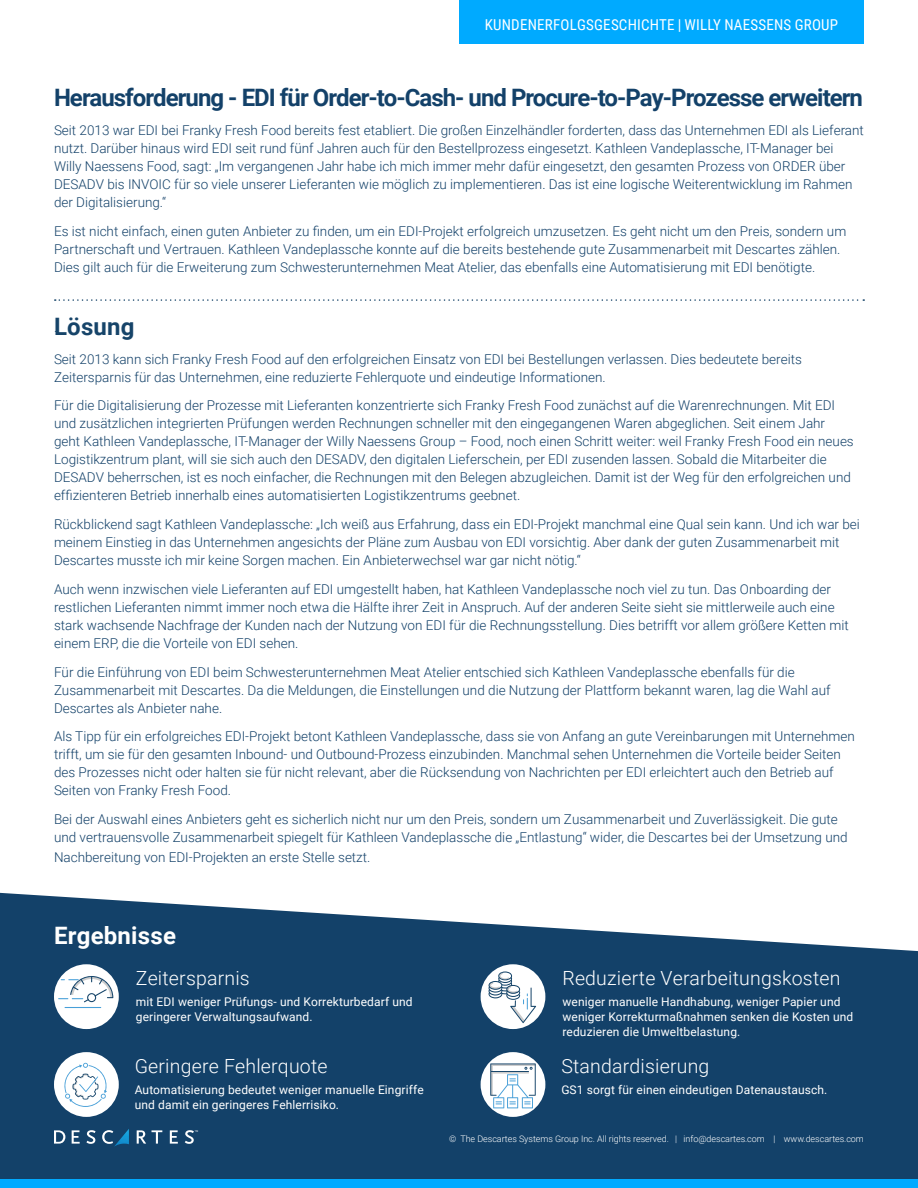
<style>
.page{position:relative;width:918px;height:1188px;background:#fff}
.page>*{position:absolute;margin:0;border:0;box-sizing:border-box;transform-origin:0 0}
.t1{font:700 24px "Roboto";letter-spacing:-.04em;color:#134169}
.t2{font:700 24px "Roboto";letter-spacing:.01em;color:#fff}
.t3{font:700 24px "Roboto";letter-spacing:.01em;color:#164469}
.t4{font:300 19.5px "Roboto";letter-spacing:.01em;color:#fff}
.t5{font:15px "Roboto Condensed";letter-spacing:.015em;color:#fff}
.t6{font:300 13.5px/18px "Roboto";color:#134169}
.t7{font:12px/15px "Roboto";letter-spacing:.01em;color:#fff}
.t8{font:300 9px "Roboto";letter-spacing:-.005em;color:#fff}
.s1{font-weight:300;font-size:14.25px;color:#134169}
</style>
<div class="page">
<svg style="left:0;top:893px;width:918px;height:286px;background:#2c5579"></svg>
<svg style="left:55px;top:299px;width:809px;height:2px"></svg>
<div style="left:0;top:1179px;width:918px;height:9px;background:#0af"></div>
<svg style="left:72px;top:1130px;width:8px;height:14px"></svg>
<svg style="left:86px;top:1130px;width:10px;height:14px"></svg>
<svg style="left:102px;top:1129px;width:27px;height:18px"></svg>
<svg style="left:54px;top:1130px;width:11px;height:14px"></svg>
<svg style="left:137px;top:1130px;width:9px;height:14px"></svg>
<svg style="left:152px;top:1130px;width:10px;height:14px"></svg>
<svg style="left:170px;top:1130px;width:8px;height:14px"></svg>
<svg style="left:185px;top:1130px;width:13px;height:14px"></svg>
<div style="left:459px;top:0;width:405px;height:43px;background:#0af"></div>
<div style="left:54px;top:964px;width:65px;height:65px;background:#fff;border-radius:50%"></div>
<div style="left:54px;top:1052px;width:65px;height:65px;background:#fff;border-radius:50%"></div>
<div style="left:481px;top:964px;width:64px;height:65px;background:#fff;border-radius:50%"></div>
<div style="left:481px;top:1052px;width:64px;height:65px;background:#fff;border-radius:50%"></div>
<svg style="left:490px;top:1063px;width:46px;height:45px"></svg>
<hr style="left:65px;top:1007px;width:36px;height:1px;background:#479fd8">
<svg style="left:58px;top:974px;width:55px;height:28px"></svg>
<svg style="left:489px;top:971px;width:47px;height:52px"></svg>
<svg style="left:62px;top:1063px;width:45px;height:45px"></svg>
<p class="t5" style="left:485px;top:14px;width:355px">KUNDENERFOLGSGESCHICHTE | WILLY NAESSENS GROUP</p>
<h1 class="t1" style="left:54px;top:81px;width:811px">Herausforderung - EDI für Order-to-Cash- und Procure-to-Pay-Prozesse erweitern</h1>
<p class="t6" style="left:54px;top:121px;width:811px">Seit 2013 war EDI bei Franky Fresh Food bereits fest etabliert. Die großen Einzelhändler forderten, dass das Unternehmen EDI als Lieferant nutzt. Darüber hinaus wird EDI seit rund fünf Jahren auch für den Bestellprozess eingesetzt. Kathleen Vandeplassche, IT-Manager bei Willy Naessens Food, sagt: „Im vergangenen Jahr habe ich mich immer mehr dafür eingesetzt, den gesamten Prozess von ORDER über DESADV bis INVOIC für so viele unserer Lieferanten wie möglich zu implementieren. Das ist eine logische Weiterentwicklung im Rahmen der Digitalisierung.“</p>
<p class="t6" style="left:54px;top:221px;width:794px">Es ist nicht einfach, einen guten Anbieter zu finden, um ein EDI-Projekt erfolgreich umzusetzen. Es geht nicht um den Preis, sondern um<br>Partnerschaft und Vertrauen. Kathleen Vandeplassche konnte auf die bereits bestehende gute Zusammenarbeit mit Descartes zählen.<br>Dies gilt auch für die Erweiterung zum Schwesterunternehmen Meat Atelier, das ebenfalls eine Automatisierung mit EDI benötigte.</p>
<h1 class="t3" style="left:54px;top:309px;width:82px"><span class="s1">.</span>Lösung</h1>
<p class="t6" style="left:54px;top:349px;width:749px">Seit 2013 kann sich Franky Fresh Food auf den erfolgreichen Einsatz von EDI bei Bestellungen verlassen. Dies bedeutete bereits<br>Zeitersparnis für das Unternehmen, eine reduzierte Fehlerquote und eindeutige Informationen.</p>
<p class="t6" style="left:54px;top:396px;width:801px">Für die Digitalisierung der Prozesse mit Lieferanten konzentrierte sich Franky Fresh Food zunächst auf die Warenrechnungen. Mit EDI und zusätzlichen integrierten Prüfungen werden Rechnungen schneller mit den eingegangenen Waren abgeglichen. Seit einem Jahr geht Kathleen Vandeplassche, IT-Manager der Willy Naessens Group – Food, noch einen Schritt weiter: weil Franky Fresh Food ein neues Logistikzentrum plant, will sie sich auch den DESADV, den digitalen Lieferschein, per EDI zusenden lassen. Sobald die Mitarbeiter die DESADV beherrschen, ist es noch einfacher, die Rechnungen mit den Belegen abzugleichen. Damit ist der Weg für den erfolgreichen und effizienteren Betrieb innerhalb eines automatisierten Logistikzentrums geebnet.</p>
<p class="t6" style="left:54px;top:515px;width:807px">Rückblickend sagt Kathleen Vandeplassche: „Ich weiß aus Erfahrung, dass ein EDI-Projekt manchmal eine Qual sein kann. Und ich war bei meinem Einstieg in das Unternehmen angesichts der Pläne zum Ausbau von EDI vorsichtig. Aber dank der guten Zusammenarbeit mit<br>Descartes musste ich mir keine Sorgen machen. Ein Anbieterwechsel war gar nicht nötig.“</p>
<p class="t6" style="left:54px;top:580px;width:796px">Auch wenn inzwischen viele Lieferanten auf EDI umgestellt haben, hat Kathleen Vandeplassche noch viel zu tun. Das Onboarding der restlichen Lieferanten nimmt immer noch etwa die Hälfte ihrer Zeit in Anspruch. Auf der anderen Seite sieht sie mittlerweile auch eine stark wachsende Nachfrage der Kunden nach der Nutzung von EDI für die Rechnungsstellung. Dies betrifft vor allem größere Ketten mit einem ERP, die die Vorteile von EDI sehen.</p>
<p class="t6" style="left:54px;top:662px;width:778px">Für die Einführung von EDI beim Schwesterunternehmen Meat Atelier entschied sich Kathleen Vandeplassche ebenfalls für die<br>Zusammenarbeit mit Descartes. Da die Meldungen, die Einstellungen und die Nutzung der Plattform bekannt waren, lag die Wahl auf<br>Descartes als Anbieter nahe.</p>
<p class="t6" style="left:54px;top:727px;width:802px">Als Tipp für ein erfolgreiches EDI-Projekt betont Kathleen Vandeplassche, dass sie von Anfang an gute Vereinbarungen mit Unternehmen trifft, um sie für den gesamten Inbound- und Outbound-Prozess einzubinden. Manchmal sehen Unternehmen die Vorteile beider Seiten des Prozesses nicht oder halten sie für nicht relevant, aber die Rücksendung von Nachrichten per EDI erleichtert auch den Betrieb auf Seiten von Franky Fresh Food.</p>
<p class="t6" style="left:54px;top:810px;width:795px">Bei der Auswahl eines Anbieters geht es sicherlich nicht nur um den Preis, sondern um Zusammenarbeit und Zuverlässigkeit. Die gute und vertrauensvolle Zusammenarbeit spiegelt für Kathleen Vandeplassche die „Entlastung“ wider, die Descartes bei der Umsetzung und</p>
<p class="t6" style="left:54px;top:847px;width:318px">Nachbereitung von EDI-Projekten an erste Stelle setzt.</p>
<h1 class="t2" style="left:54px;top:919px;width:124px">Ergebnisse</h1>
<h2 class="t4" style="left:136px;top:964px;width:115px">Zeitersparnis</h2>
<p class="t7" style="left:136px;top:994px;width:278px">mit EDI weniger Prüfungs- und Korrekturbedarf und geringerer Verwaltungsaufwand.</p>
<h2 class="t4" style="left:135px;top:1052px;width:194px">Geringere Fehlerquote</h2>
<p class="t7" style="left:135px;top:1081px;width:290px">Automatisierung bedeutet weniger manuelle Eingriffe und damit ein geringeres Fehlerrisiko.</p>
<h2 class="t4" style="left:562px;top:964px;width:280px">Reduzierte Verarbeitungskosten</h2>
<p class="t7" style="left:562px;top:994px;width:292px">weniger manuelle Handhabung, weniger Papier und weniger Korrekturmaßnahmen senken die Kosten und reduzieren die Umweltbelastung.</p>
<h2 class="t4" style="left:561px;top:1052px;width:150px">Standardisierung</h2>
<p class="t7" style="left:561px;top:1081px;width:268px">GS1 sorgt für einen eindeutigen Datenaustausch.</p>
<p class="t8" style="left:449px;top:1132px;width:416px">© The Descartes Systems Group Inc. All rights reserved. | info@descartes.com | www.descartes.com</p>
</div>
